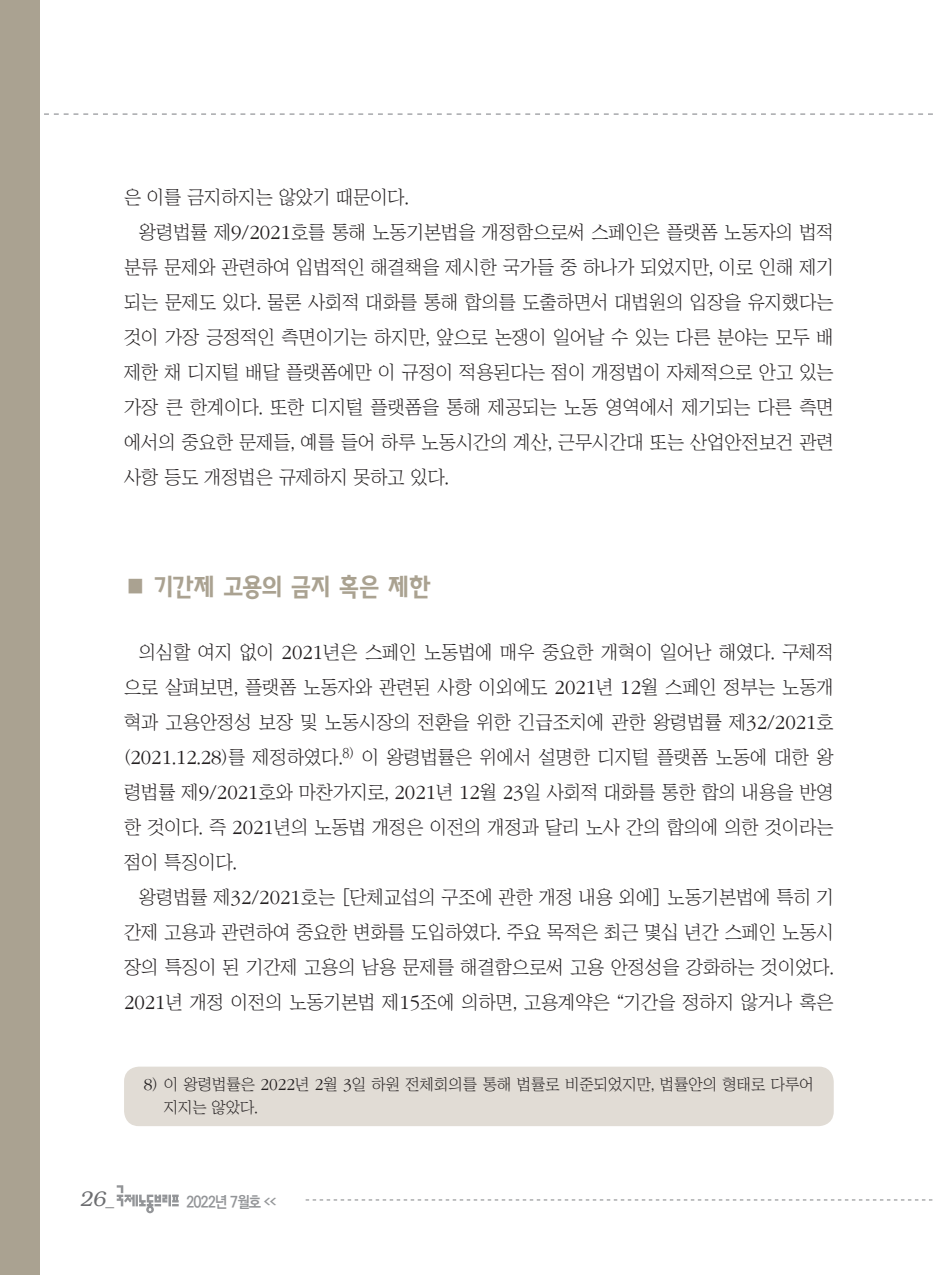
<style>
.page{position:relative;width:933px;height:1275px;background:#fff}
.page>*{position:absolute;margin:0;border:0;box-sizing:border-box;transform-origin:0 0}
.서론{font:24.5px "KBI Zfor SM Esgo H";letter-spacing:-.03em;color:#aaa291}
.t1{font:italic 300 21px "Bookman";color:#6c6d70}
.본문{font:18.9px/35px "Chosunilbo NM";color:#231f20;text-align:justify}
.각주{font:15.75px/22.8px "Chosunilbo NM";color:#231f20}
.t2{font:700 15.75px "Ko Pub Dotum";letter-spacing:-.055em;color:#939598;scale:.9 1}
.s1{font-family:"ITC Garamond Std";font-weight:300;font-size:20.82px}
.s2{font-family:"ITC Garamond Std";font-weight:300;font-size:17.32px}
.s3{font-family:"Helvetica";font-weight:400;font-style:normal;font-size:17.5px}
.s4{font-size:7.88px}
</style>
<div class="page">
<svg style="left:44px;top:113px;width:889px;height:2px"></svg>
<div style="left:0;top:0;width:40px;height:1275px;background:#aaa291"></div>
<svg style="left:306px;top:1199px;width:626px;height:1px"></svg>
<svg style="left:117px;top:1185px;width:62px;height:28px"></svg>
<div style="left:124px;top:1067px;width:709px;height:59px;background:#e1dcd5;border-radius:15px"></div>
<p class="본문" style="left:124px;top:179px;width:286px">은 이를 금지하지는 않았기 때문이다.</p>
<p class="본문" style="left:124px;top:214px;width:711px;text-indent:15px">왕령법률 제<span class="s1">9</span>/<span class="s1">2021</span>호를 통해 노동기본법을 개정함으로써 스페인은 플랫폼 노동자의 법적 분류 문제와 관련하여 입법적인 해결책을 제시한 국가들 중 하나가 되었지만, 이로 인해 제기 되는 문제도 있다. 물론 사회적 대화를 통해 합의를 도출하면서 대법원의 입장을 유지했다는 것이 가장 긍정적인 측면이기는 하지만, 앞으로 논쟁이 일어날 수 있는 다른 분야는 모두 배 제한 채 디지털 배달 플랫폼에만 이 규정이 적용된다는 점이 개정법이 자체적으로 안고 있는 가장 큰 한계이다. 또한 디지털 플랫폼을 통해 제공되는 노동 영역에서 제기되는 다른 측면 에서의 중요한 문제들, 예를 들어 하루 노동시간의 계산, 근무시간대 또는 산업안전보건 관련 사항 등도 개정법은 규제하지 못하고 있다.</p>
<p class="서론" style="left:124px;top:572px;width:308px">■ 기간제 고용의 금지 혹은 제한</p>
<p class="본문" style="left:124px;top:634px;width:711px;text-indent:15px">의심할 여지 없이 <span class="s1">2021</span>년은 스페인 노동법에 매우 중요한 개혁이 일어난 해였다. 구체적 으로 살펴보면, 플랫폼 노동자와 관련된 사항 이외에도 <span class="s1">2021</span>년 <span class="s1">12</span>월 스페인 정부는 노동개 혁과 고용안정성 보장 및 노동시장의 전환을 위한 긴급조치에 관한 왕령법률 제<span class="s1">32</span>/<span class="s1">2021</span>호 (<span class="s1">2021</span>.<span class="s1">12</span>.<span class="s1">28</span>)를 제정하였다.<sup>8)</sup> 이 왕령법률은 위에서 설명한 디지털 플랫폼 노동에 대한 왕 령법률 제<span class="s1">9</span>/<span class="s1">2021</span>호와 마찬가지로, <span class="s1">2021</span>년 <span class="s1">12</span>월 <span class="s1">23</span>일 사회적 대화를 통한 합의 내용을 반영 한 것이다. 즉 <span class="s1">2021</span>년의 노동법 개정은 이전의 개정과 달리 노사 간의 합의에 의한 것이라는 점이 특징이다.</p>
<p class="본문" style="left:124px;top:879px;width:711px;text-indent:15px">왕령법률 제<span class="s1">32</span>/<span class="s1">2021</span>호는 [단체교섭의 구조에 관한 개정 내용 외에] 노동기본법에 특히 기 간제 고용과 관련하여 중요한 변화를 도입하였다. 주요 목적은 최근 몇십 년간 스페인 노동시 장의 특징이 된 기간제 고용의 남용 문제를 해결함으로써 고용 안정성을 강화하는 것이었다.<br><span class="s1">2021</span>년 개정 이전의 노동기본법 제<span class="s1">15</span>조에 의하면, 고용계약은 “기간을 정하지 않거나 혹은</p>
<p class="각주" style="left:164px;top:1073px;width:651px;text-indent:-20px"><span class="s2">8</span>) 이 왕령법률은 <span class="s2">2022</span>년 <span class="s2">2</span>월 <span class="s2">3</span>일 하원 전체회의를 통해 법률로 비준되었지만, 법률안의 형태로 다루어 지지는 않았다.</p>
<p class="t1" style="left:79px;top:1187px;width:36px">26<span class="s3">_</span></p>
<p class="t2" style="left:186px;top:1194px;width:101px">2022년 7월호 <span class="s4">&lt;&lt;</span></p>
</div>
